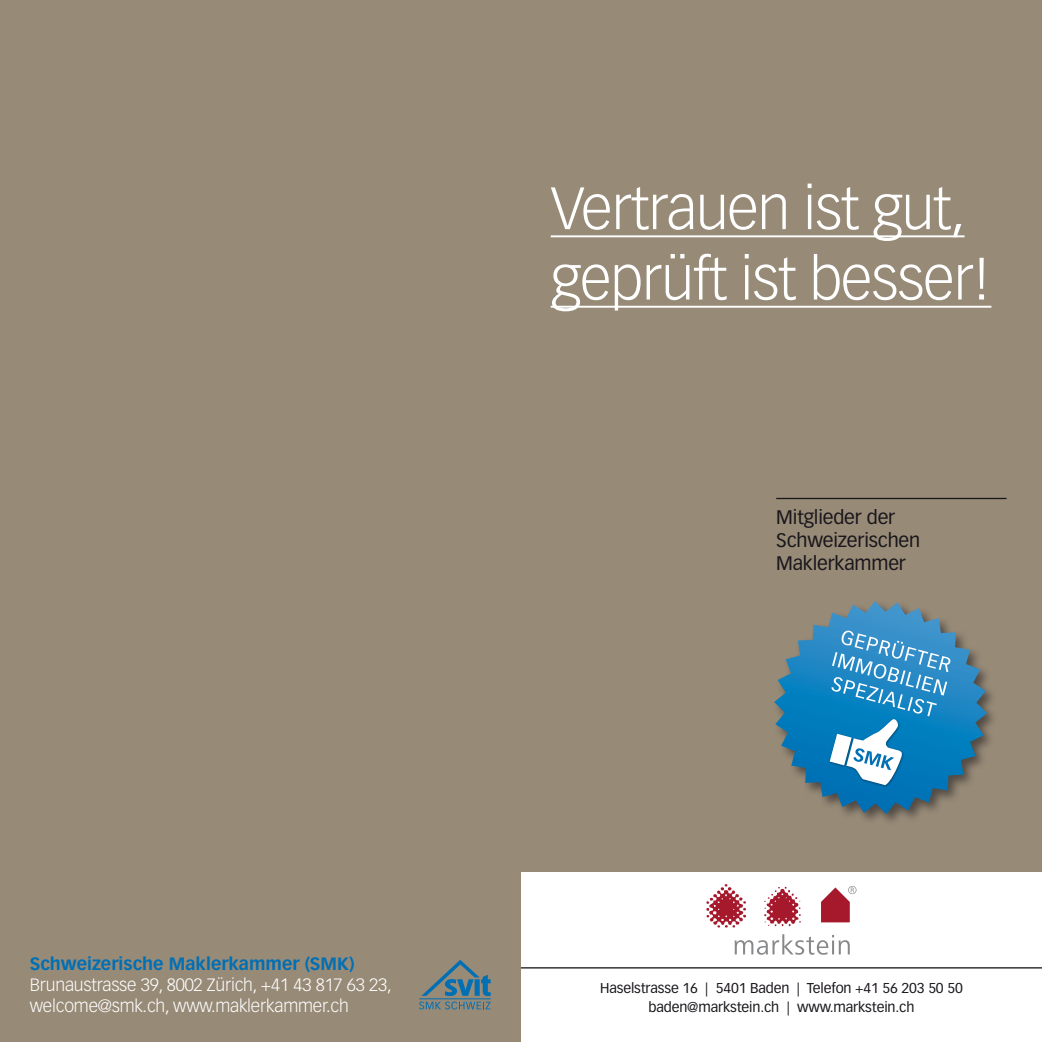
<style>
.page{position:relative;width:1042px;height:1042px;background:#978a77}
.page>*{position:absolute;margin:0;border:0;box-sizing:border-box;transform-origin:0 0}
.t1{font:300 58.62px/70.4px "Vectora LT Std";letter-spacing:-.02em;color:#fff}
.t2{font:19.25px/23.1px "Vectora LT Std";letter-spacing:-.01em;color:#1a171c}
.t3{font:300 17.5px/21px "Vectora LT Std";letter-spacing:-.01em;color:#fff}
.t4{font:700 17.5px "Vectora LT Std";letter-spacing:.005em;color:#006fb4}
.t5{font:14px/18.4px "Vectora LT Std";letter-spacing:-.01em;color:#1a171c;text-align:center}
</style>
<div class="page">
<svg style="left:419px;top:960px;width:72px;height:49px"></svg>
<hr style="left:419px;top:998px;width:72px;height:1px;background:#006fb4">
<hr style="left:551px;top:235px;width:413px;height:2px;background:#fff">
<hr style="left:551px;top:306px;width:440px;height:2px;background:#fff">
<hr style="left:776px;top:498px;width:230px;height:1px;background:#1a171c">
<div style="left:521px;top:873px;width:521px;height:169px;background:#fff"></div>
<div style="left:772px;top:599px;width:227px;height:227px;background:#1a171c;opacity:.56"></div>
<svg style="left:774px;top:601px;width:213px;height:213px"></svg>
<img style="left:824px;top:703px;width:91px;height:89px">
<svg style="left:829px;top:630px;width:122px;height:155px"></svg>
<hr style="left:521px;top:967px;width:521px;height:1px;background:#1a171c">
<svg style="left:734px;top:934px;width:116px;height:21px"></svg>
<svg style="left:821px;top:886px;width:35px;height:36px"></svg>
<svg style="left:706px;top:884px;width:40px;height:43px"></svg>
<svg style="left:764px;top:887px;width:37px;height:39px"></svg>
<p class="t4" style="left:30px;top:953px;width:326px">Schweizerische Maklerkammer (SMK)</p>
<p class="t3" style="left:30px;top:974px;width:363px">Brunaustrasse 39, 8002 Zürich, +41 43 817 63 23, welcome@smk.ch, www.maklerkammer.ch</p>
<h1 class="t1" style="left:551px;top:174px;width:441px">Vertrauen ist gut, geprüft ist besser!</h1>
<h2 class="t2" style="left:776px;top:506px;width:145px">Mitglieder der<br>Schweizerischen<br>Maklerkammer</h2>
<p class="t5" style="left:600px;top:979px;width:364px">Haselstrasse 16 | 5401 Baden | Telefon +41 56 203 50 50 baden@markstein.ch | www.markstein.ch</p>
</div>
